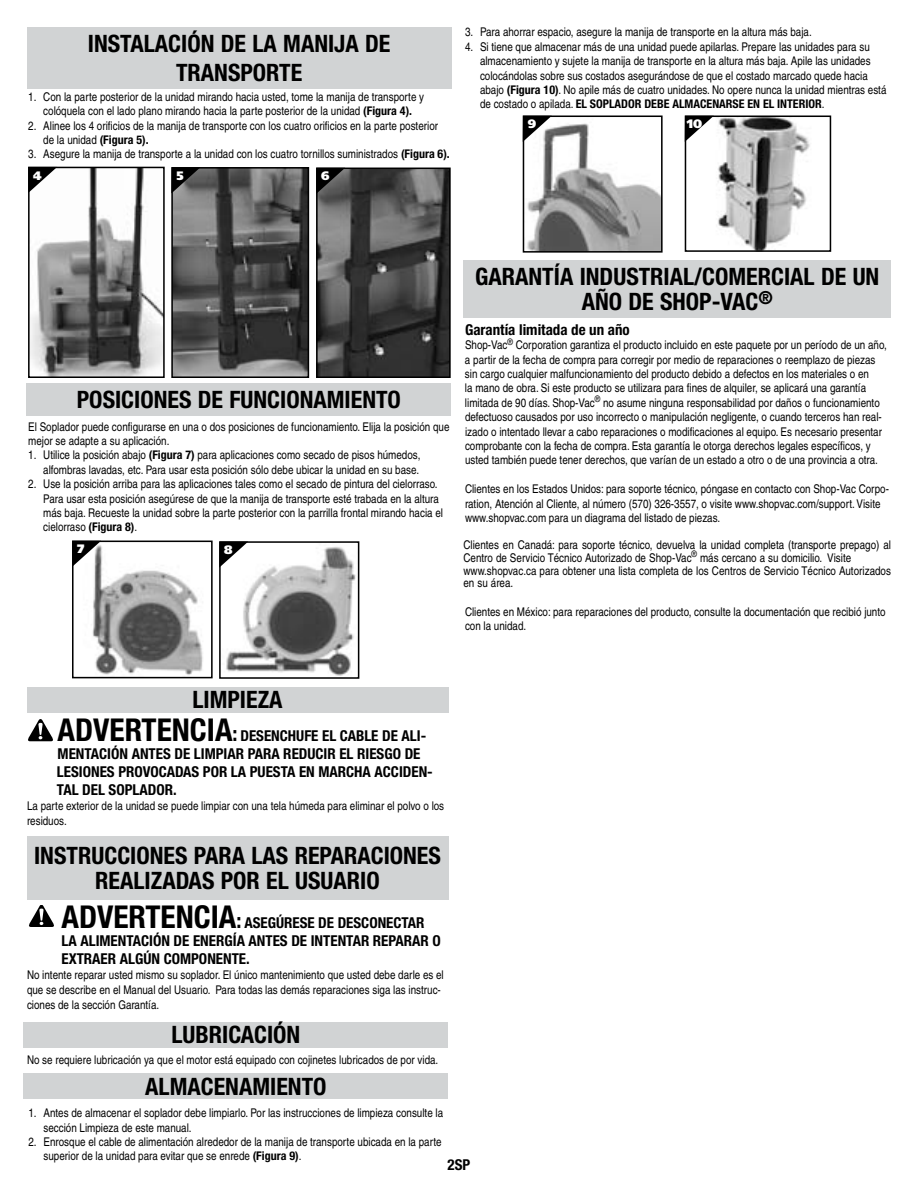
<style>
.page{position:relative;width:918px;height:1188px;background:#fff}
.page>*{position:absolute;margin:0;border:0;box-sizing:border-box;transform-origin:0 0}
.t1{font:700 condensed 24px/25.5px "Helvetica Neue LT Std";color:#000;text-align:center}
.t2{font:700 condensed 15px/18px "Helvetica Neue LT Std";color:#000}
.t3{font:900 12.3px "Frutiger";color:#fff}
.t4{font:condensed 12px/14.4px "Helvetica";color:#000}
.t5{font:700 condensed 12px "Helvetica Neue LT Std";color:#000}
.s1{font-family:"Helvetica Neue LT Std";font-weight:700}
.s2{font-family:"Helvetica";font-weight:400}
.s3{font-size:31.5px}
.s4{font-size:21px}
</style>
<div class="page">
<div style="left:27px;top:383px;width:424px;height:33px;background:#d1d3d4"></div>
<div style="left:27px;top:836px;width:421px;height:64px;background:#d1d3d4"></div>
<div style="left:27px;top:687px;width:421px;height:25px;background:#d1d3d4"></div>
<div style="left:24px;top:1022px;width:424px;height:26px;background:#d1d3d4"></div>
<div style="left:464px;top:260px;width:427px;height:58px;background:#d1d3d4"></div>
<svg style="left:29px;top:905px;width:25px;height:22px"></svg>
<svg style="left:28px;top:719px;width:25px;height:22px"></svg>
<img style="left:92px;top:546px;width:111px;height:129px">
<div style="left:72px;top:541px;width:141px;height:137px;border:2px solid #000"></div>
<svg style="left:72px;top:541px;width:29px;height:26px"></svg>
<img style="left:226px;top:547px;width:130px;height:129px">
<div style="left:219px;top:541px;width:140px;height:138px;border:2px solid #000"></div>
<svg style="left:219px;top:542px;width:29px;height:26px"></svg>
<img style="left:717px;top:119px;width:93px;height:130px">
<div style="left:685px;top:116px;width:146px;height:136px;border:2px solid #000"></div>
<svg style="left:685px;top:116px;width:29px;height:26px"></svg>
<img style="left:526px;top:123px;width:134px;height:127px">
<div style="left:523px;top:116px;width:140px;height:137px;border:2px solid #000"></div>
<svg style="left:523px;top:116px;width:29px;height:26px"></svg>
<div style="left:27px;top:27px;width:424px;height:61px;background:#d1d3d4"></div>
<img style="left:31px;top:170px;width:131px;height:205px">
<div style="left:28px;top:167px;width:137px;height:211px;border:2px solid #000"></div>
<img style="left:174px;top:170px;width:132px;height:205px">
<div style="left:171px;top:167px;width:138px;height:211px;border:2px solid #000"></div>
<svg style="left:171px;top:167px;width:29px;height:26px"></svg>
<svg style="left:28px;top:167px;width:29px;height:26px"></svg>
<img style="left:319px;top:171px;width:129px;height:204px">
<div style="left:316px;top:168px;width:135px;height:210px;border:2px solid #000"></div>
<svg style="left:316px;top:168px;width:29px;height:26px"></svg>
<div style="left:24px;top:1073px;width:424px;height:26px;background:#d1d3d4"></div>
<h1 class="t1" style="left:88px;top:29px;width:304px;line-height:28.8px">INSTALACIÓN DE LA MANIJA DE<br>TRANSPORTE</h1>
<p class="t4" style="left:28px;top:89px;width:397px;text-align:center">1. Con la parte posterior de la unidad mirando hacia usted, tome la manija de transporte y colóquela con el lado plano mirando hacia la parte posterior de la unidad <span class="s1">(Figura 4).</span></p>
<p class="t4" style="left:43px;top:118px;width:396px;text-indent:-15px">2. Alinee los 4 orificios de la manija de transporte con los cuatro orificios en la parte posterior de la unidad <span class="s1">(Figura 5).</span></p>
<p class="t4" style="left:28px;top:147px;width:423px">3. Asegure la manija de transporte a la unidad con los cuatro tornillos suministrados <span class="s1">(Figura 6).</span></p>
<p class="t3" style="left:33px;top:168px;width:10px">4</p>
<p class="t3" style="left:176px;top:168px;width:9px">5</p>
<p class="t3" style="left:321px;top:169px;width:10px">6</p>
<p class="t4" style="left:465px;top:25px;width:348px">3. Para ahorrar espacio, asegure la manija de transporte en la altura más baja.</p>
<p class="t4" style="left:480px;top:39px;width:408px;text-indent:-15px">4. Si tiene que almacenar más de una unidad puede apilarlas. Prepare las unidades para su almacenamiento y sujete la manija de transporte en la altura más baja. Apile las unidades colocándolas sobre sus costados asegurándose de que el costado marcado quede hacia abajo <span class="s1">(Figura 10)</span>. No apile más de cuatro unidades. No opere nunca la unidad mientras está</p>
<p class="t5" style="left:480px;top:97px;width:346px"><span class="s2">de costado o apilada.</span> EL SOPLADOR DEBE ALMACENARSE EN EL INTERIOR<span class="s2">.</span></p>
<p class="t3" style="left:528px;top:117px;width:10px">9</p>
<p class="t3" style="left:687px;top:117px;width:17px">10</p>
<h1 class="t1" style="left:77px;top:386px;width:326px">POSICIONES DE FUNCIONAMIENTO</h1>
<p class="t4" style="left:28px;top:419px;width:423px">El Soplador puede configurarse en una o dos posiciones de funcionamiento. Elija la posición que mejor se adapte a su aplicación.</p>
<p class="t4" style="left:28px;top:448px;width:394px;text-align:right">1. Utilice la posición abajo <span class="s1">(Figura 7)</span> para aplicaciones como secado de pisos húmedos, alfombras lavadas, etc. Para usar esta posición sólo debe ubicar la unidad en su base.</p>
<p class="t4" style="left:43px;top:477px;width:401px;text-indent:-15px">2. Use la posición arriba para las aplicaciones tales como el secado de pintura del cielorraso.<br>Para usar esta posición asegúrese de que la manija de transporte esté trabada en la altura más baja. Recueste la unidad sobre la parte posterior con la parrilla frontal mirando hacia el cielorraso <span class="s1">(Figura 8)</span>.</p>
<p class="t3" style="left:77px;top:542px;width:9px">7</p>
<p class="t3" style="left:224px;top:542px;width:10px">8</p>
<h1 class="t1" style="left:475px;top:263px;width:117px">GARANTÍA industrial</h1>
<h1 class="t1" style="left:694px;top:263px;width:22px">/comercial</h1>
<h1 class="t1" style="left:821px;top:263px;width:45px">DE un</h1>
<h1 class="t1" style="left:582px;top:289px;width:93px">año de shop</h1>
<h1 class="t1" style="left:712px;top:289px;width:63px">-vac<sup>®</sup></h1>
<p class="t2" style="left:465px;top:320px;width:166px">Garantía limitada de un año</p>
<p class="t4" style="left:465px;top:338px;width:423px">Shop-Vac<sup>®</sup> Corporation garantiza el producto incluido en este paquete por un período de un año, a partir de la fecha de compra para corregir por medio de reparaciones o reemplazo de piezas sin cargo cualquier malfuncionamiento del producto debido a defectos en los materiales o en<br>la mano de obra. Si este producto se utilizara para fines de alquiler, se aplicará una garantía limitada de 90 días. Shop-Vac<sup>®</sup> no asume ninguna responsabilidad por daños o funcionamiento defectuoso causados por uso incorrecto o manipulación negligente, o cuando terceros han real&shy;izado o intentado llevar a cabo reparaciones o modificaciones al equipo. Es necesario presentar comprobante con la fecha de compra. Esta garantía le otorga derechos legales específicos, y usted también puede tener derechos, que varían de un estado a otro o de una provincia a otra.</p>
<p class="t4" style="left:465px;top:482px;width:426px">Clientes en los Estados Unidos: para soporte técnico, póngase en contacto con Shop-Vac Corpo&shy;ration, Atención al Cliente, al número (570) 326-3557, o visite www.shopvac.com/support. Visite www.shopvac.com para un diagrama del listado de piezas.</p>
<p class="t4" style="left:464px;top:538px;width:429px;line-height:12.8px">Clientes en Canadá: para soporte técnico, devuelva la unidad completa (transporte prepago) al Centro de Servicio Técnico Autorizado de Shop-Vac<sup>®</sup> más cercano a su domicilio. Visite www.shopvac.ca para obtener una lista completa de los Centros de Servicio Técnico Autorizados en su área.</p>
<p class="t4" style="left:465px;top:605px;width:422px">Clientes en México: para reparaciones del producto, consulte la documentación que recibió junto con la unidad.</p>
<h1 class="t1" style="left:192px;top:687px;width:92px">LIMPIEZA</h1>
<p class="t2" style="left:57px;top:727px;width:377px"><span class="s3">ADVERTENCIA</span><span class="s4">:</span> DESENCHUFE EL CABLE DE ALI-MENTACIÓN ANTES DE LIMPIAR PARA REDUCIR EL RIESGO DE LESIONES PROVOCADAS POR LA PUESTA EN MARCHA ACCIDEN-TAL DEL SOPLADOR.</p>
<p class="t4" style="left:27px;top:798px;width:419px;line-height:15px">La parte exterior de la unidad se puede limpiar con una tela húmeda para eliminar el polvo o los residuos.</p>
<h1 class="t1" style="left:34px;top:842px;width:408px">INSTRUCCIONES PARA LAS REPARACIONES<br>REALIZADAS POR EL USUARIO</h1>
<p class="t2" style="left:62px;top:914px;width:381px"><span class="s3">ADVERTENCIA</span><span class="s4">:</span> ASEGÚRESE DE DESCONECTAR<br>LA ALIMENTACIÓN DE ENERGÍA ANTES DE INTENTAR REPARAR O<br>EXTRAER ALGÚN COMPONENTE.</p>
<p class="t4" style="left:27px;top:968px;width:418px;line-height:15px">No intente reparar usted mismo su soplador. El único mantenimiento que usted debe darle es el que se describe en el Manual del Usuario. Para todas las demás reparaciones siga las instruc&shy;ciones de la sección Garantía.</p>
<h1 class="t1" style="left:171px;top:1022px;width:130px">LUBRICACIÓN</h1>
<p class="t4" style="left:27px;top:1053px;width:413px">No se requiere lubricación ya que el motor está equipado con cojinetes lubricados de por vida.</p>
<h1 class="t1" style="left:145px;top:1073px;width:183px">ALMACENAMIENTO</h1>
<p class="t4" style="left:44px;top:1106px;width:401px;text-indent:-15px">1. Antes de almacenar el soplador debe limpiarlo. Por las instrucciones de limpieza consulte la sección Limpieza de este manual.</p>
<p class="t4" style="left:44px;top:1135px;width:400px;text-indent:-15px">2. Enrosque el cable de alimentación alrededor de la manija de transporte ubicada en la parte superior de la unidad para evitar que se enrede <span class="s1">(Figura 9)</span>.</p>
<p class="t2" style="left:448px;top:1156px;width:24px">2SP</p>
</div>
